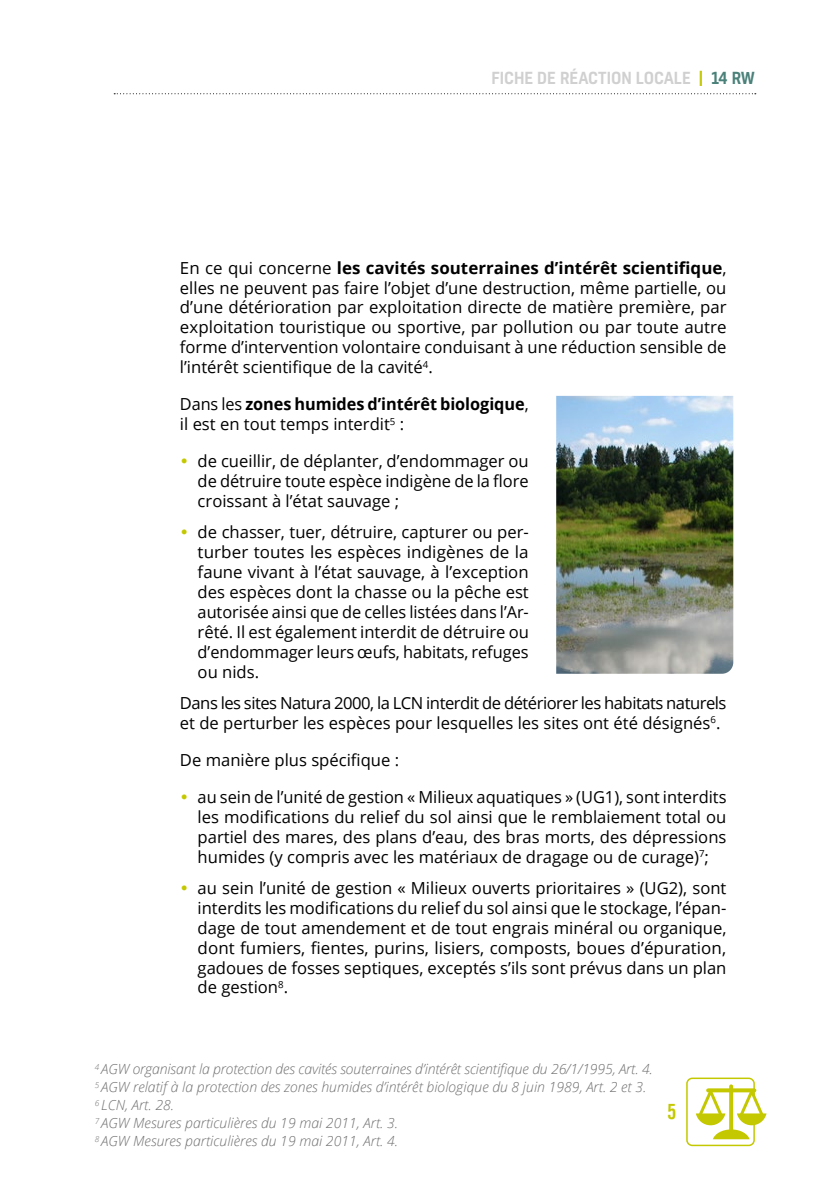
<style>
.page{position:relative;width:840px;height:1191px;background:#fff}
.page>*{position:absolute;margin:0;border:0;box-sizing:border-box;transform-origin:0 0}
.t1{font:21px "Trade Gothic Bold Cond Twenty";color:#c4c800}
.t2{font:16.6px/20px "Open Sans";color:#000;text-align:justify}
.t3{font:16.6px/20px "Open Sans";letter-spacing:-.03em;color:#000}
.t4{font:500 16px "Kelson";color:#d0d0d0}
.t5{font:italic 300 14px/18px "Open Sans";color:#706f6f}
.s1{color:#c4c800}
.s2{color:#4a8179}
.s3{font-weight:700}
</style>
<div class="page">
<svg style="left:114px;top:93px;width:641px;height:1px"></svg>
<div style="left:685px;top:1077px;width:69px;height:69px;border:2px solid #c4c800;border-radius:5px"></div>
<svg style="left:695px;top:1084px;width:71px;height:55px"></svg>
<img style="left:556px;top:396px;width:176px;height:278px">
<p class="t4" style="left:491px;top:67px;width:265px">FICHE DE RÉACTION LOCALE <span class="s1">|</span> <span class="s2">14 RW</span></p>
<p class="t2" style="left:180px;top:257px;width:548px">En ce qui concerne <span class="s3">les cavités souterraines d’intérêt scientifique</span>, elles ne peuvent pas faire l’objet d’une destruction, même partielle, ou d’une détérioration par exploitation directe de matière première, par exploitation touristique ou sportive, par pollution ou par toute autre forme d’intervention volontaire conduisant à une réduction sensible de l’intérêt scientifique de la cavité<sup>4</sup>.</p>
<p class="t2" style="left:180px;top:394px;width:350px">Dans les <span class="s3">zones humides d’intérêt biologique</span>, il est en tout temps interdit<sup>5</sup> :</p>
<p class="t2" style="left:197px;top:450px;width:332px">de cueillir, de déplanter, d’endommager ou de détruire toute espèce indigène de la flore croissant à l’état sauvage ;</p>
<p class="t2" style="left:197px;top:522px;width:332px">de chasser, tuer, détruire, capturer ou per&shy;turber toutes les espèces indigènes de la faune vivant à l’état sauvage, à l’exception des espèces dont la chasse ou la pêche est autorisée ainsi que de celles listées dans l’Ar&shy;rêté. Il est également interdit de détruire ou d’endommager leurs œufs, habitats, refuges ou nids.</p>
<p class="t3" style="left:180px;top:692px;width:547px">Dans les sites Natura 2000, la LCN interdit de détériorer les habitats naturels et de perturber les espèces pour lesquelles les sites ont été désignés<sup>6</sup>.</p>
<p class="t2" style="left:180px;top:749px;width:221px">De manière plus spécifique :</p>
<p class="t2" style="left:197px;top:786px;width:530px">au sein de l’unité de gestion « Milieux aquatiques » (UG1), sont interdits les modifications du relief du sol ainsi que le remblaiement total ou partiel des mares, des plans d’eau, des bras morts, des dépressions humides (y compris avec les matériaux de dragage ou de curage)<sup>7</sup>;</p>
<p class="t2" style="left:197px;top:877px;width:530px">au sein l’unité de gestion « Milieux ouverts prioritaires » (UG2), sont interdits les modifications du relief du sol ainsi que le stockage, l’épan&shy;dage de tout amendement et de tout engrais minéral ou organique, dont fumiers, fientes, purins, lisiers, composts, boues d’épuration, gadoues de fosses septiques, exceptés s’ils sont prévus dans un plan de gestion<sup>8</sup>.</p>
<p class="t5" style="left:95px;top:1059px;width:559px"><sup>4</sup> AGW organisant la protection des cavités souterraines d’intérêt scientifique du 26/1/1995, Art. 4.<br><sup>5</sup> AGW relatif à la protection des zones humides d’intérêt biologique du 8 juin 1989, Art. 2 et 3.<br><sup>6</sup> LCN, Art. 28.<br><sup>7</sup> AGW Mesures particulières du 19 mai 2011, Art. 3.<br><sup>8</sup> AGW Mesures particulières du 19 mai 2011, Art. 4.</p>
<p class="t1" style="left:666px;top:1099px;width:11px">5</p>
</div>
